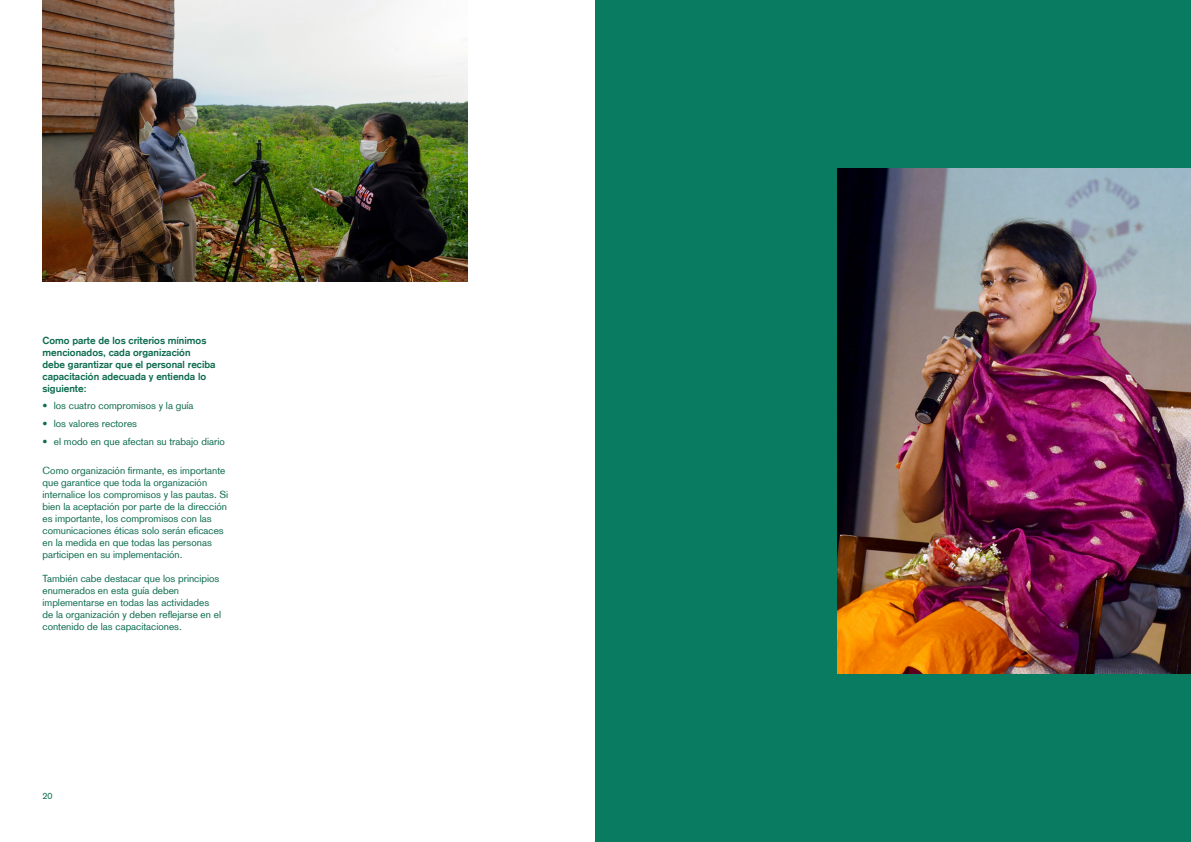
<style>
.page{position:relative;width:1191px;height:842px;background:#fff}
.page>*{position:absolute;margin:0;border:0;box-sizing:border-box;transform-origin:0 0}
.BODY{font:10px/12px "Basic Commercial LT Com";color:#0d6b4f}
.BODY-2{font:700 10px/12px "Basic Commercial LT";color:#0d6b4f}
.t1{font:9px "Basic Commercial LT Com";color:#0d6b4f}
</style>
<div class="page">
<div style="left:595px;top:0;width:596px;height:842px;background:#087b60"></div>
<img style="left:838px;top:168px;width:353px;height:506px">
<img style="left:43px;top:0;width:425px;height:281px">
<p class="BODY-2" style="left:43px;top:334px;width:175px">Como parte de los criterios mínimos mencionados, cada organización debe garantizar que el personal reciba capacitación adecuada y entienda lo siguiente:</p>
<p class="BODY" style="left:43px;top:400px;width:153px">• los cuatro compromisos y la guía</p>
<p class="BODY" style="left:43px;top:418px;width:96px">• los valores rectores</p>
<p class="BODY" style="left:43px;top:435px;width:184px">• el modo en que afectan su trabajo diario</p>
<p class="BODY" style="left:43px;top:465px;width:187px">Como organización firmante, es importante que garantice que toda la organización internalice los compromisos y las pautas. Si bien la aceptación por parte de la dirección es importante, los compromisos con las comunicaciones éticas solo serán eficaces en la medida en que todas las personas participen en su implementación.</p>
<p class="BODY" style="left:43px;top:573px;width:180px">También cabe destacar que los principios enumerados en esta guía deben implementarse en todas las actividades de la organización y deben reflejarse en el contenido de las capacitaciones.</p>
<p class="t1" style="left:43px;top:790px;width:12px">20</p>
</div>
